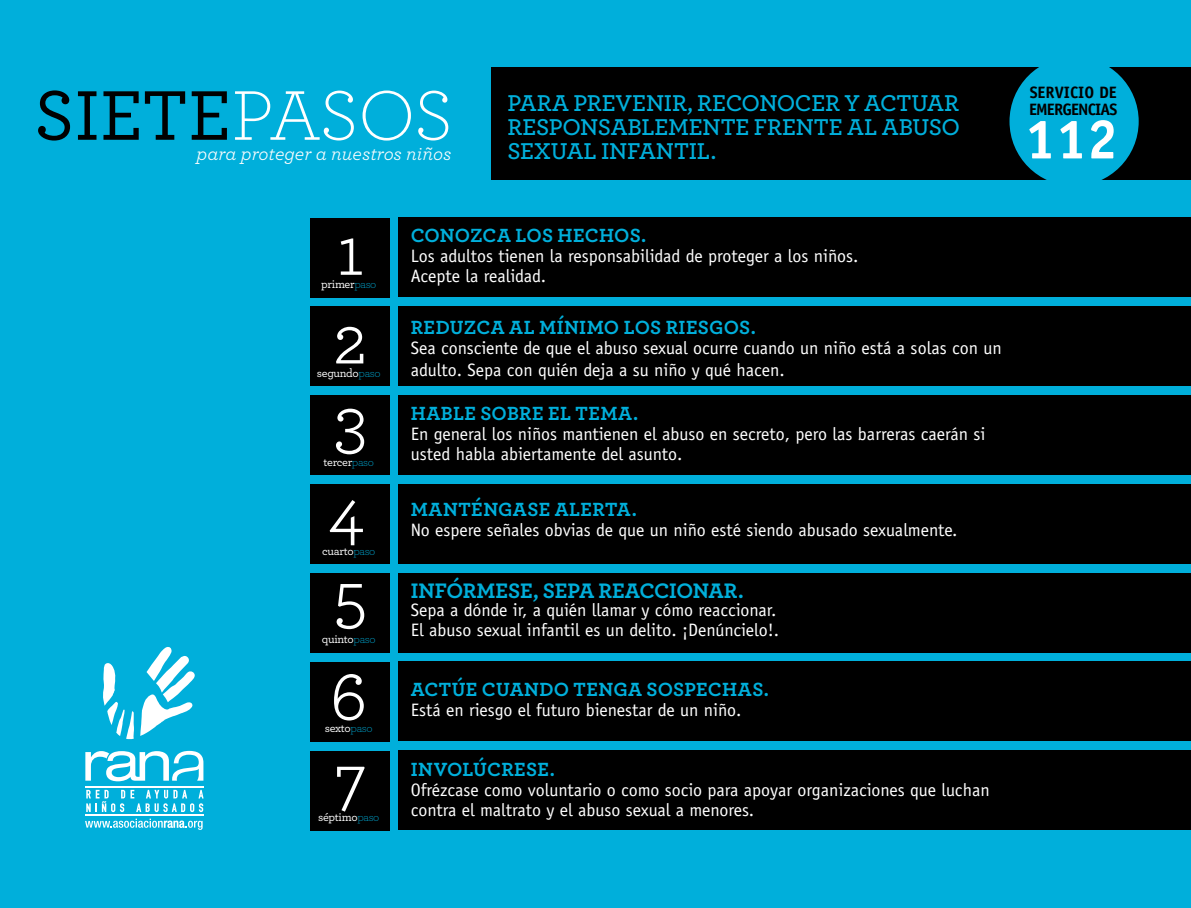
<style>
.page{position:relative;width:1191px;height:908px;background:#fff}
.page>*{position:absolute;margin:0;border:0;box-sizing:border-box;transform-origin:0 0}
.t1{font:500 73.6px "Archer";color:#000}
.t2{font:72px "Archer";color:#fff}
.t3{font:700 55.8px "Officina Sans Std";color:#fff}
.t4{font:600 24px/24px "Archer";letter-spacing:-.01em;color:#00afdb;text-align:justify}
.t5{font:700 22px "Archer";letter-spacing:-.01em;color:#00afdb}
.t6{font:italic 20.2px "Archer";color:#fff}
.t7{font:700 20px "Archer";letter-spacing:.015em;color:#00afdb}
.t8{font:18px/20px "Officina Sans Std";color:#fff}
.t9{font:700 16.6px/16.6px "Officina Sans Std";letter-spacing:-.05em;color:#000}
.t10{font:500 12px "Archer";letter-spacing:-.025em;color:#fff}
.s1{font-weight:300;color:#fff}
.s2{font-weight:300;color:#00afdb}
</style>
<div class="page">
<div style="left:0;top:0;width:1191px;height:907px;background:#00afdb"></div>
<div style="left:0;top:67px;width:1191px;height:113px;background:#000"></div>
<div style="left:0;top:67px;width:490px;height:113px;background:#00afdb"></div>
<div style="left:1009px;top:57px;width:129px;height:129px;background:#00afdb;border-radius:50%"></div>
<div style="left:399px;top:217px;width:792px;height:80px;background:#000"></div>
<div style="left:311px;top:218px;width:79px;height:79px;background:#000"></div>
<div style="left:399px;top:306px;width:792px;height:79px;background:#000"></div>
<div style="left:311px;top:306px;width:79px;height:80px;background:#000"></div>
<div style="left:399px;top:395px;width:792px;height:79px;background:#000"></div>
<div style="left:311px;top:395px;width:79px;height:80px;background:#000"></div>
<div style="left:399px;top:484px;width:792px;height:79px;background:#000"></div>
<div style="left:311px;top:484px;width:79px;height:79px;background:#000"></div>
<div style="left:399px;top:572px;width:792px;height:80px;background:#000"></div>
<div style="left:311px;top:573px;width:79px;height:79px;background:#000"></div>
<div style="left:399px;top:661px;width:792px;height:79px;background:#000"></div>
<div style="left:311px;top:661px;width:79px;height:80px;background:#000"></div>
<div style="left:399px;top:750px;width:792px;height:79px;background:#000"></div>
<div style="left:311px;top:750px;width:79px;height:80px;background:#000"></div>
<svg style="left:103px;top:647px;width:92px;height:92px"></svg>
<svg style="left:85px;top:750px;width:118px;height:31px"></svg>
<hr style="left:85px;top:785px;width:118px;height:1px;background:#fff">
<hr style="left:85px;top:814px;width:118px;height:1px;background:#fff">
<svg style="left:86px;top:789px;width:118px;height:22px"></svg>
<svg style="left:85px;top:818px;width:118px;height:11px"></svg>
<h1 class="t1" style="left:34px;top:62px;width:420px">SIETE<span class="s1">PASOS</span></h1>
<p class="t6" style="left:197px;top:138px;width:256px">para proteger a nuestros niños</p>
<h3 class="t4" style="left:507px;top:89px;width:454px">PARA PREVENIR, RECONOCER Y ACTUAR RESPONSABLEMENTE FRENTE AL ABUSO SEXUAL INFANTIL.</h3>
<h2 class="t2" style="left:336px;top:201px;width:30px">1</h2>
<p class="t10" style="left:321px;top:275px;width:57px">primer<span class="s2">paso</span></p>
<h2 class="t2" style="left:333px;top:290px;width:36px">2</h2>
<p class="t10" style="left:317px;top:364px;width:65px">segundo<span class="s2">paso</span></p>
<h2 class="t2" style="left:333px;top:371px;width:37px">3</h2>
<p class="t10" style="left:323px;top:453px;width:52px">tercer<span class="s2">paso</span></p>
<h2 class="t2" style="left:329px;top:463px;width:37px">4</h2>
<p class="t10" style="left:322px;top:541px;width:55px">cuarto<span class="s2">paso</span></p>
<h2 class="t2" style="left:333px;top:546px;width:35px">5</h2>
<p class="t10" style="left:322px;top:630px;width:55px">quinto<span class="s2">paso</span></p>
<h2 class="t2" style="left:330px;top:646px;width:39px">6</h2>
<p class="t10" style="left:325px;top:719px;width:49px">sexto<span class="s2">paso</span></p>
<h2 class="t2" style="left:335px;top:728px;width:33px">7</h2>
<p class="t10" style="left:318px;top:808px;width:63px">séptimo<span class="s2">paso</span></p>
<p class="t7" style="left:411px;top:219px;width:237px">CONOZCA LOS HECHOS.</p>
<p class="t8" style="left:411px;top:245px;width:449px">Los adultos tienen la responsabilidad de proteger a los niños.<br>Acepte la realidad.</p>
<p class="t7" style="left:411px;top:311px;width:347px">REDUZCA AL MÍNIMO LOS RIESGOS.</p>
<p class="t8" style="left:411px;top:336px;width:592px;line-height:22px">Sea consciente de que el abuso sexual ocurre cuando un niño está a solas con un adulto. Sepa con quién deja a su niño y qué hacen.</p>
<p class="t7" style="left:411px;top:397px;width:229px">HABLE SOBRE EL TEMA.</p>
<p class="t8" style="left:411px;top:423px;width:576px">En general los niños mantienen el abuso en secreto, pero las barreras caerán si usted habla abiertamente del asunto.</p>
<p class="t7" style="left:411px;top:493px;width:228px">MANTÉNGASE ALERTA.</p>
<p class="t8" style="left:411px;top:519px;width:548px">No espere señales obvias de que un niño esté siendo abusado sexualmente.</p>
<p class="t5" style="left:411px;top:573px;width:335px">INFÓRMESE, SEPA REACCIONAR.</p>
<p class="t8" style="left:411px;top:599px;width:370px">Sepa a dónde ir, a quién llamar y cómo reaccionar.<br>El abuso sexual infantil es un delito. ¡Denúncielo!.</p>
<p class="t7" style="left:411px;top:673px;width:360px">ACTÚE CUANDO TENGA SOSPECHAS.</p>
<p class="t8" style="left:411px;top:699px;width:332px">Está en riesgo el futuro bienestar de un niño.</p>
<p class="t7" style="left:411px;top:753px;width:146px">INVOLÚCRESE.</p>
<p class="t8" style="left:411px;top:779px;width:580px">Ofrézcase como voluntario o como socio para apoyar organizaciones que luchan contra el maltrato y el abuso sexual a menores.</p>
<p class="t9" style="left:1029px;top:84px;width:90px">SERVICIO DE<br>EMERGENCIAS</p>
<h3 class="t3" style="left:1024px;top:104px;width:95px">112</h3>
</div>
